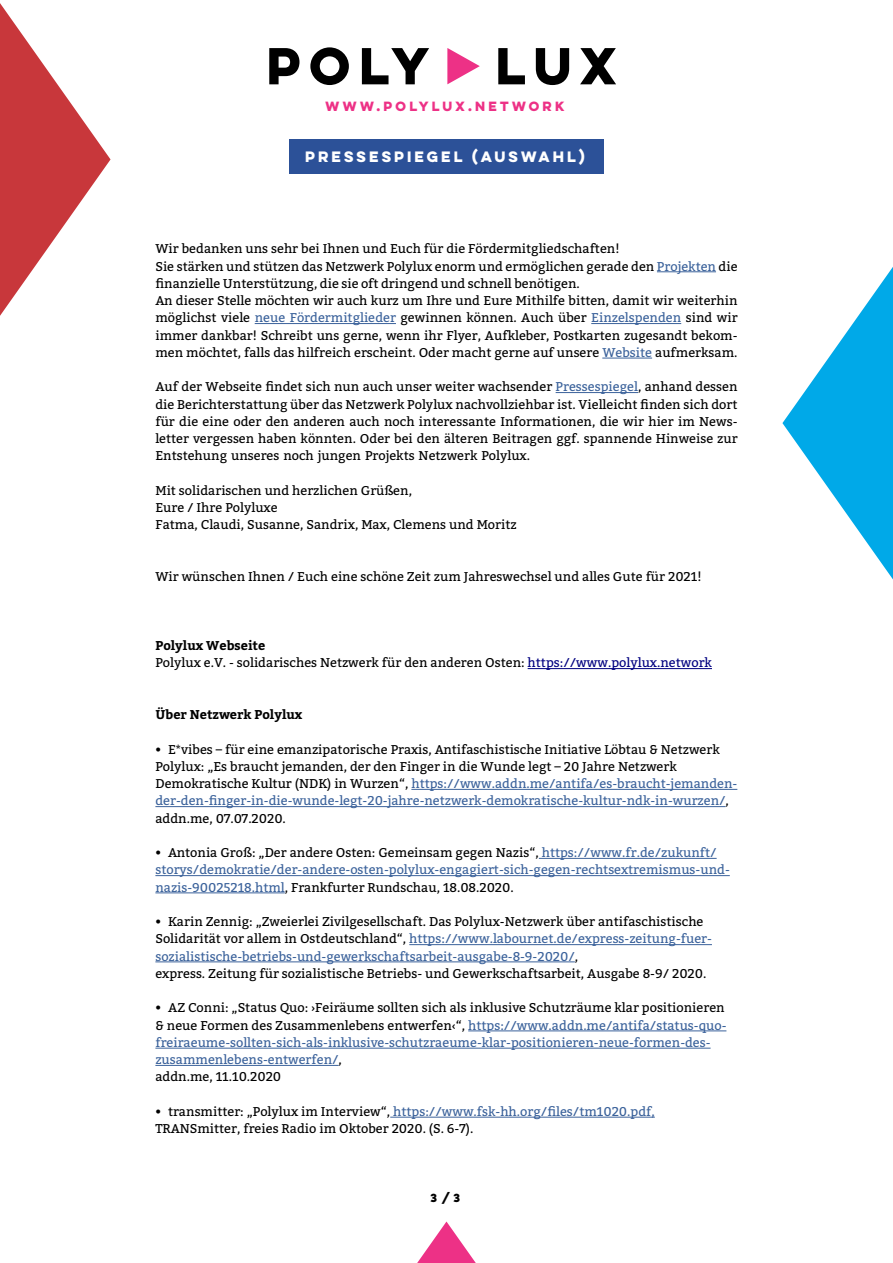
<style>
.page{position:relative;width:893px;height:1263px;background:#fff}
.page>*{position:absolute;margin:0;border:0;box-sizing:border-box;transform-origin:0 0}
.t1{font:700 13.5px "Lulo Clean One";color:#fff}
.t2{font:12.75px/17.2px "Bitter";color:#000}
.t3{font:12.75px "Bitter";color:#3b629b}
.t4{font:700 12.75px "Bitter";color:#000}
.t5{font:700 12.75px "Mark OT";color:#000}
.t6{font:700 12px "Lulo Clean One";letter-spacing:.04em;color:#ed3186}
.t7{font:700 10.5px "Lulo Clean One";color:#000}
.s1{color:#3b629b}
.s2{font-weight:700}
.s3{color:#000080}
.s4{color:#000}
</style>
<div class="page">
<svg style="left:498px;top:48px;width:118px;height:37px"></svg>
<svg style="left:269px;top:47px;width:160px;height:38px"></svg>
<svg style="left:447px;top:48px;width:33px;height:36px"></svg>
<svg style="left:782px;top:267px;width:111px;height:312px"></svg>
<svg style="left:0;top:3px;width:111px;height:313px"></svg>
<svg style="left:417px;top:1221px;width:59px;height:42px"></svg>
<hr style="left:657px;top:271px;width:59px;height:1px;background:#3b629b">
<hr style="left:255px;top:323px;width:141px;height:1px;background:#3b629b">
<hr style="left:591px;top:323px;width:90px;height:1px;background:#3b629b">
<hr style="left:602px;top:358px;width:50px;height:1px;background:#3b629b">
<hr style="left:556px;top:392px;width:82px;height:1px;background:#3b629b">
<hr style="left:528px;top:668px;width:184px;height:1px;background:#000080">
<hr style="left:411px;top:789px;width:326px;height:1px;background:#3b629b">
<hr style="left:155px;top:806px;width:571px;height:1px;background:#3b629b">
<hr style="left:539px;top:858px;width:178px;height:1px;background:#3b629b">
<hr style="left:155px;top:875px;width:575px;height:1px;background:#3b629b">
<hr style="left:155px;top:892px;width:130px;height:1px;background:#3b629b">
<hr style="left:409px;top:944px;width:303px;height:1px;background:#3b629b">
<hr style="left:155px;top:961px;width:420px;height:1px;background:#3b629b">
<hr style="left:468px;top:1030px;width:258px;height:1px;background:#3b629b">
<hr style="left:155px;top:1048px;width:556px;height:1px;background:#3b629b">
<hr style="left:155px;top:1065px;width:184px;height:1px;background:#3b629b">
<hr style="left:390px;top:1117px;width:265px;height:1px;background:#3b629b">
<div style="left:289px;top:139px;width:315px;height:34px;background:#2c5198"></div>
<p class="t6" style="left:325px;top:97px;width:243px">WWW.POLYLUX.NETWORK</p>
<p class="t1" style="left:305px;top:146px;width:162px">PRESSESPIEGEL</p>
<p class="t1" style="left:472px;top:146px;width:117px">(AUSWAHL(</p>
<p class="t2" style="left:155px;top:240px;width:584px">Wir bedanken uns sehr bei Ihnen und Euch für die Fördermitgliedschaften!<br>Sie stärken und stützen das Netzwerk Polylux enorm und ermöglichen gerade den <span class="s1">Projekten</span> die finanzielle Unterstützung, die sie oft dringend und schnell benötigen.<br>An dieser Stelle möchten wir auch kurz um Ihre und Eure Mithilfe bitten, damit wir weiterhin möglichst viele <span class="s1">neue Fördermitglieder</span> gewinnen können. Auch über <span class="s1">Einzelspenden</span> sind wir</p>
<p class="t2" style="left:155px;top:344px;width:584px">men möchtet, falls das hilfreich erscheint. Oder macht gerne auf unsere <span class="s1">Website</span> aufmerksam.</p>
<p class="t2" style="left:155px;top:327px;width:584px">immer dankbar! Schreibt uns gerne, wenn ihr Flyer, Aufkleber, Postkarten zugesandt bekom-</p>
<p class="t2" style="left:155px;top:378px;width:584px">Auf der Webseite findet sich nun auch unser weiter wachsender <span class="s1">Pressespiegel</span>, anhand dessen die Berichterstattung über das Netzwerk Polylux nachvollziehbar ist. Vielleicht finden sich dort</p>
<p class="t2" style="left:155px;top:430px;width:584px">letter vergessen haben könnten. Oder bei den älteren Beitragen ggf. spannende Hinweise zur</p>
<p class="t2" style="left:155px;top:413px;width:584px">für die eine oder den anderen auch noch interessante Informationen, die wir hier im News-</p>
<p class="t2" style="left:155px;top:447px;width:376px">Entstehung unseres noch jungen Projekts Netzwerk Polylux.</p>
<p class="t2" style="left:155px;top:482px;width:363px">Mit solidarischen und herzlichen Grüßen,<br>Eure / Ihre Polyluxe<br>Fatma, Claudi, Susanne, Sandrix, Max, Clemens und Moritz</p>
<p class="t2" style="left:155px;top:568px;width:548px">Wir wünschen Ihnen / Euch eine schöne Zeit zum Jahreswechsel und alles Gute für 2021!</p>
<p class="t2" style="left:155px;top:637px;width:558px"><span class="s2">Polylux Webseite<br></span>Polylux V.e -. solidarisches Netzwerk für den anderen Osten: <span class="s3">https://www.polylux.network</span></p>
<p class="t4" style="left:155px;top:706px;width:148px">Über Netzwerk Polylux</p>
<p class="t2" style="left:168px;top:741px;width:553px">E*vibes – für eine emanzipatorische Praxis, Antifaschistische Initiative Löbtau &amp; Netzwerk</p>
<p class="t5" style="left:155px;top:741px;width:7px">•</p>
<p class="t2" style="left:155px;top:758px;width:523px">Polylux „: Es braucht jemanden, der den Finger in die Wunde legt – 20 Jahre Netzwerk</p>
<p class="t3" style="left:155px;top:793px;width:575px">der-den-finger-in-die-wunde-legt-20-jahre-netzwerk-demokratische-kultur-ndk-in-wurzen/<span class="s4">,</span></p>
<p class="t3" style="left:155px;top:775px;width:583px"><span class="s4">Demokratische Kultur (NDK) in Wurzen ,“</span> https://www.addn.me/antifa/es-braucht-jemanden-</p>
<p class="t2" style="left:155px;top:810px;width:132px">addn.me, 07.07.2020.</p>
<p class="t2" style="left:168px;top:844px;width:550px">Antonia Groß „: Der andere Osten: Gemeinsam gegen Nazis ,“ <span class="s1">https://www.fr.de/zukunft/</span></p>
<p class="t5" style="left:155px;top:844px;width:7px">•</p>
<p class="t2" style="left:155px;top:879px;width:360px"><span class="s1">nazis-90025218.html</span>, Frankfurter Rundschau, 18.08.2020.</p>
<p class="t3" style="left:155px;top:862px;width:576px">storys/demokratie/der-andere-osten-polylux-engagiert-sich-gegen-rechtsextremismus-und-</p>
<p class="t2" style="left:168px;top:913px;width:537px">Karin Zennig „: Zweierlei Zivilgesellschaft. Das Polylux-Netzwerk über antifaschistische</p>
<p class="t5" style="left:155px;top:913px;width:7px">•</p>
<p class="t3" style="left:155px;top:948px;width:424px">sozialistische-betriebs-und-gewerkschaftsarbeit-ausgabe-8-9-2020/<span class="s4">,</span></p>
<p class="t3" style="left:155px;top:931px;width:558px"><span class="s4">Solidarität vor allem in Ostdeutschland ,“</span> https://www.labournet.de/express-zeitung-fuer-</p>
<p class="t2" style="left:155px;top:965px;width:552px">express. Zeitung für sozialistische Betriebs- und Gewerkschaftsarbeit, Ausgabe 8-9/ 2020.</p>
<p class="t2" style="left:168px;top:999px;width:558px">AZ Conni „: Status Quo ›: Feiräume sollten sich als inklusive Schutzräume klar positionieren</p>
<p class="t5" style="left:155px;top:1000px;width:7px">•</p>
<p class="t2" style="left:155px;top:1017px;width:573px">&amp; neue Formen des Zusammenlebens entwerfen‹“, <span class="s1">https://www.addn.me/antifa/status-quo-</span></p>
<p class="t2" style="left:155px;top:1068px;width:127px">addn.me, 11.10.2020</p>
<p class="t3" style="left:168px;top:1103px;width:488px"><span class="s4">transmitter „: Polylux im Interview ,“</span> https://www.fsk-hh.org/files/tm1020.pdf,</p>
<p class="t3" style="left:155px;top:1034px;width:557px">freiraeume-sollten-sich-als-inklusive-schutzraeume-klar-positionieren-neue-formen-des-</p>
<p class="t3" style="left:155px;top:1051px;width:188px">zusammenlebens-entwerfen/<span class="s4">,</span></p>
<p class="t5" style="left:155px;top:1103px;width:7px">•</p>
<p class="t2" style="left:155px;top:1120px;width:319px">TRANSmitter, freies Radio im Oktober 2020. .S( 6 - 7 .(</p>
<p class="t7" style="left:430px;top:1190px;width:34px">3/3</p>
</div>
